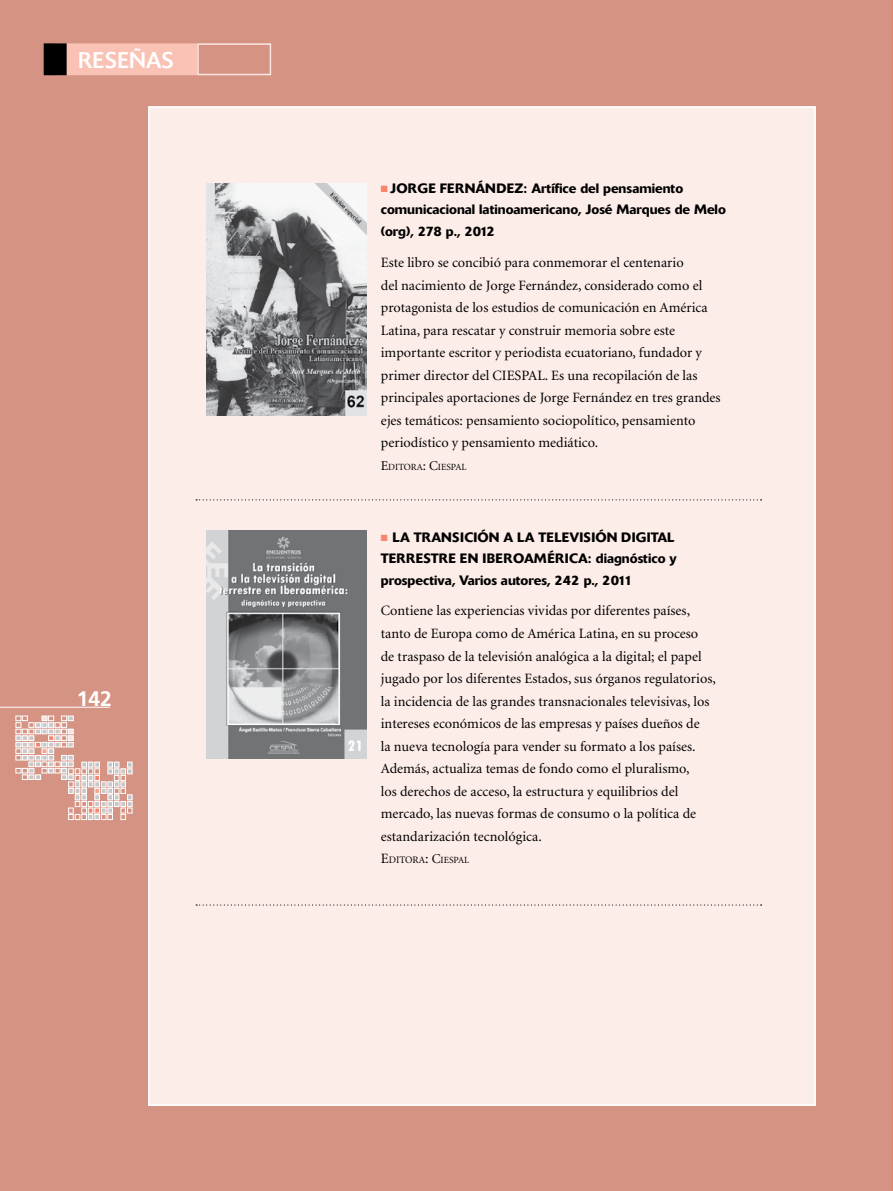
<style>
.page{position:relative;width:893px;height:1191px;background:#d59384}
.page>*{position:absolute;margin:0;border:0;box-sizing:border-box;transform-origin:0 0}
.t1{font:22.5px "Delta";letter-spacing:.01em;color:#fff}
.t2{font:700 21px "Frutiger";color:#fff}
.t3{font:14.25px/22.5px "Minion";color:#000}
.t4{font:500 13.5px/21.3px "Delta";color:#000}
.t5{font:10.05px "Minion";color:#000}
.t6{font:9.45px "Minion";color:#000}
.s1{color:#f5866c}
.s2{font-size:13.5px}
.s3{font-size:14.25px}
.s4{font-size:9.45px}
</style>
<div class="page">
<svg style="left:16px;top:716px;width:116px;height:103px;background:#ddb0a6"></svg>
<hr style="left:0;top:707px;width:110px;height:1px;background:#fff">
<div style="left:148px;top:106px;width:668px;height:1000px;background:#fdede9;border:2px solid #fff"></div>
<svg style="left:196px;top:499px;width:566px;height:1px"></svg>
<svg style="left:196px;top:904px;width:566px;height:1px"></svg>
<img style="left:206px;top:530px;width:160px;height:228px">
<img style="left:206px;top:184px;width:160px;height:231px">
<div style="left:54px;top:43px;width:143px;height:32px;background:#fac2b5;border:2px solid #fac2b5"></div>
<div style="left:44px;top:44px;width:22px;height:30px;background:#000"></div>
<div style="left:44px;top:43px;width:23px;height:32px;border:2px solid #000"></div>
<div style="left:197px;top:43px;width:74px;height:32px;border:2px solid #fde7e2"></div>
<h1 class="t1" style="left:78px;top:47px;width:97px">RESEÑAS</h1>
<h2 class="t2" style="left:77px;top:686px;width:37px">142</h2>
<p class="t4" style="left:381px;top:178px;width:347px"><span class="s1">■</span> JORGE FERNÁNDEZ: Artífice del pensamiento comunicacional latinoamericano, José Marques de Melo (org), 278 p., 2012</p>
<p class="t3" style="left:381px;top:252px;width:341px">Este libro se concibió para conmemorar el centenario<br>del nacimiento de Jorge Fernández, considerado como el protagonista de los estudios de comunicación en América Latina, para rescatar y construir memoria sobre este importante escritor y periodista ecuatoriano, fundador y primer director del CIESPAL. Es una recopilación de las principales aportaciones de Jorge Fernández en tres grandes ejes temáticos: pensamiento sociopolítico, pensamiento periodístico y pensamiento mediático.</p>
<p class="t6" style="left:381px;top:462px;width:87px"><span class="s2">E</span>DITORA<span class="s2">: C</span>IESPAL</p>
<p class="t4" style="left:381px;top:526px;width:297px"><span class="s1">■</span> LA TRANS ICIÓN A LA TELEVISIÓN DIGITAL<br>TERRESTRE EN IBEROAMÉRICA: diagnóstico y prospectiva, Varios autores, 242 p., 2011</p>
<p class="t3" style="left:381px;top:600px;width:337px">Contiene las experiencias vividas por diferentes países, tanto de Europa como de América Latina, en su proceso<br>de traspaso de la televisión analógica a la digital; el papel jugado por los diferentes Estados, sus órganos regulatorios, la incidencia de las grandes transnacionales televisivas, los intereses económicos de las empresas y países dueños de<br>la nueva tecnología para vender su formato a los países.<br>Además, actualiza temas de fondo como el pluralismo,<br>los derechos de acceso, la estructura y equilibrios del mercado, las nuevas formas de consumo o la política de estandarización tecnológica.</p>
<p class="t5" style="left:381px;top:855px;width:90px"><span class="s3">E</span>DITORA<span class="s3">:</span> <span class="s2">C</span><span class="s4">IESPAL</span></p>
</div>
